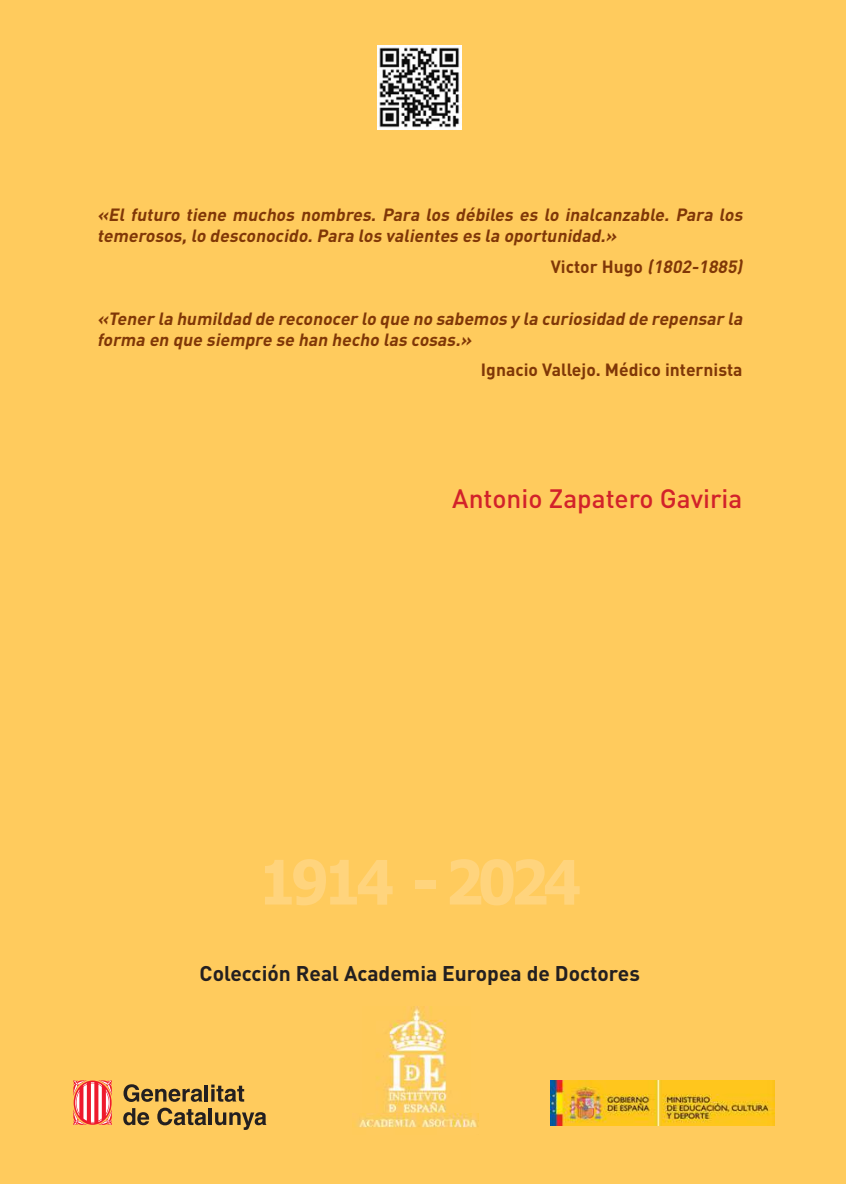
<style>
.page{position:relative;width:846px;height:1184px;background:#fff}
.page>*{position:absolute;margin:0;border:0;box-sizing:border-box;transform-origin:0 0}
.t1{font:700 61.25px "Verdana";letter-spacing:-.12em;color:#ffd47d;scale:.9 1}
.t2{font:500 26.25px "DIN";color:#d2222a}
.t3{font:700 21px "DIN";color:#231f20}
.t4{font:italic 700 17.5px/21px "DIN";color:#803707}
.t5{font:700 17.5px "DIN";color:#803707}
.s1{font-style:normal}
</style>
<div class="page">
<div style="left:0;top:0;width:845px;height:1183px;background:#ffcb5d"></div>
<img style="left:550px;top:1080px;width:224px;height:44px">
<svg style="left:73px;top:1080px;width:39px;height:44px;background:#f57978"></svg>
<svg style="left:123px;top:1084px;width:79px;height:17px"></svg>
<hr style="left:205px;top:1084px;width:3px;height:17px;background:#231f20">
<svg style="left:211px;top:1084px;width:33px;height:17px"></svg>
<svg style="left:123px;top:1108px;width:26px;height:16px"></svg>
<svg style="left:157px;top:1107px;width:49px;height:17px"></svg>
<hr style="left:208px;top:1107px;width:4px;height:17px;background:#231f20">
<svg style="left:215px;top:1112px;width:51px;height:17px"></svg>
<img style="left:376px;top:1006px;width:71px;height:106px">
<img style="left:358px;top:1112px;width:120px;height:16px">
<img style="left:377px;top:46px;width:85px;height:84px">
<p class="t4" style="left:97px;top:203px;width:650px">«El futuro tiene muchos nombres. Para los débiles es lo inalcanzable. Para los temerosos,lo desconocido.Para los valientes es la oportunidad.»</p>
<p class="t4" style="left:550px;top:255px;width:197px"><span class="s1">Vi cto r H u g o</span> (1802-1885)</p>
<p class="t4" style="left:97px;top:307px;width:650px">«Tener la humildad de reconocer lo que no sabemos y la curiosidad de repensar la forma en que siempre se han hecho las cosas.»</p>
<p class="t5" style="left:481px;top:358px;width:263px">Ignacio Vallejo. Médico internista</p>
<h2 class="t2" style="left:452px;top:481px;width:291px">Antonio Zapatero Gaviria</h2>
<h1 class="t1" style="left:258px;top:842px;width:361px">1914 - 2024</h1>
<p class="t3" style="left:200px;top:958px;width:441px">Colección Real Academia Europea de Doctores</p>
</div>
